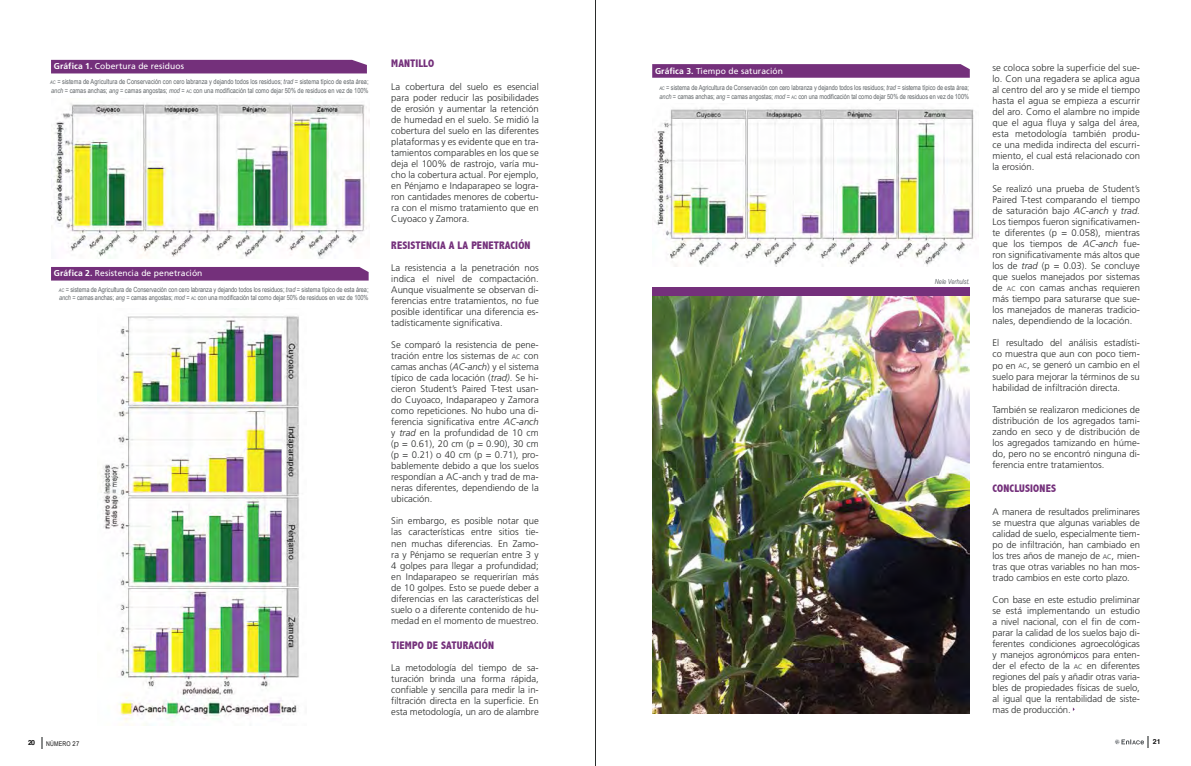
<style>
.page{position:relative;width:1191px;height:766px;background:#fff}
.page>*{position:absolute;margin:0;border:0;box-sizing:border-box;transform-origin:0 0}
.t1{font:800 condensed 11px "Abadi";letter-spacing:.015em;color:#74307b}
.t2{font:300 9.5px/11px "Frutiger";color:#2a2c2b;text-align:justify}
.t3{font:8.5px "Frutiger";letter-spacing:.01em;color:#fff}
.t4{font:7px/8.4px "Arial Narrow";letter-spacing:-.01em;color:#606568}
.t5{font:italic 7px "Arial Narrow";color:#606568}
.t6{font:700 7px "Helvetica";color:#121212}
.t7{font:6.5px "Arial Narrow";letter-spacing:.03em;color:#121212}
.s1{font-weight:700}
.s2{font-style:italic;font-size:4.9px}
.s3{font-style:italic}
.s4{font-size:4.9px}
.s5{font-size:6.7px}
</style>
<div class="page">
<img style="left:51px;top:102px;width:318px;height:156px">
<img style="left:101px;top:313px;width:198px;height:412px">
<img style="left:655px;top:108px;width:320px;height:159px">
<img style="left:652px;top:296px;width:317px;height:417px">
<div style="left:51px;top:60px;width:316px;height:13px;background:#74307b"></div>
<div style="left:51px;top:267px;width:318px;height:13px;background:#74307b"></div>
<svg style="left:652px;top:64px;width:317px;height:14px;background:#78367f"></svg>
<svg style="left:1115px;top:736px;width:33px;height:11px"></svg>
<div style="left:652px;top:287px;width:317px;height:9px;background:#74307b"></div>
<p class="t3" style="left:54px;top:61px;width:132px"><span class="s1">Gráfica 1.</span> Cobertura de residuos</p>
<p class="t4" style="left:50px;top:77px;width:320px"><span class="s2">AC</span> <span class="s3">=</span> sistema de Agricultura de Conservación con cero labranza y dejando todos los residuos; <span class="s3">trad =</span> sistema típico de esta área; <span class="s3">anch =</span> camas anchas; <span class="s3">ang =</span> camas angostas; <span class="s3">mod =</span> <span class="s4">AC</span> con una modificación tal como dejar 50% de residuos en vez de 100%</p>
<p class="t3" style="left:54px;top:268px;width:150px"><span class="s1">Gráfica 2.</span> Resistencia de penetración</p>
<p class="t4" style="left:59px;top:284px;width:311px"><span class="s2">AC</span> <span class="s3">=</span> sistema de Agricultura de Conservación con cero labranza y dejando todos los residuos; <span class="s3">trad =</span> sistema típico de esta área; <span class="s3">anch =</span> camas anchas; <span class="s3">ang =</span> camas angostas; <span class="s3">mod =</span> <span class="s4">AC</span> con una modificación tal como dejar 50% de residuos en vez de 100%</p>
<p class="t1" style="left:391px;top:57px;width:44px">MANTILLO</p>
<p class="t2" style="left:391px;top:81px;width:149px">La cobertura del suelo es esencial para poder reducir las posibilidades de erosión y aumentar la retención de humedad en el suelo. Se midió la cobertura del suelo en las diferentes plataformas y es evidente que en tra&shy;tamientos comparables en los que se deja el 100% de rastrojo, varía mu&shy;cho la cobertura actual. Por ejemplo, en Pénjamo e Indaparapeo se logra&shy;ron cantidades menores de cobertu&shy;ra con el mismo tratamiento que en Cuyoaco y Zamora.</p>
<p class="t1" style="left:391px;top:239px;width:141px">RESISTENCIA A LA PENETRACIÓN</p>
<p class="t2" style="left:391px;top:262px;width:149px">La resistencia a la penetración nos indica el nivel de compactación.<br>Aunque visualmente se observan di&shy;ferencias entre tratamientos, no fue posible identificar una diferencia es&shy;tadísticamente significativa.</p>
<p class="t2" style="left:391px;top:339px;width:149px">Se comparó la resistencia de pene&shy;tración entre los sistemas de <span class="s5">AC</span> con camas anchas (<span class="s3">AC-anch</span>) y el sistema típico de cada locación (<span class="s3">trad)</span>. Se hi&shy;cieron Student’s Paired T-test usan&shy;do Cuyoaco, Indaparapeo y Zamora como repeticiones. No hubo una di&shy;ferencia significativa entre <span class="s3">AC-anch </span>y <span class="s3">trad</span> en la profundidad de 10 cm (p = 0.61), 20 cm (p = 0.90), 30 cm (p = 0.21) o 40 cm (p = 0.71), pro&shy;bablemente debido a que los suelos respondían a AC-anch y trad de ma&shy;neras diferentes, dependiendo de la ubicación.</p>
<p class="t2" style="left:391px;top:515px;width:149px">Sin embargo, es posible notar que las características entre sitios tie&shy;nen muchas diferencias. En Zamo&shy;ra y Pénjamo se requerían entre 3 y 4 golpes para llegar a profundidad; en Indaparapeo se requerirían más de 10 golpes. Esto se puede deber a diferencias en las características del suelo o a diferente contenido de hu&shy;medad en el momento de muestreo.</p>
<p class="t1" style="left:391px;top:638px;width:104px">TIEMPO DE SATURACIÓN</p>
<p class="t2" style="left:391px;top:662px;width:149px">La metodología del tiempo de sa&shy;turación brinda una forma rápida, confiable y sencilla para medir la in&shy;filtración directa en la superficie. En esta metodología, un aro de alambre</p>
<p class="t3" style="left:655px;top:66px;width:129px"><span class="s1">Gráfica 3.</span> Tiempo de saturación</p>
<p class="t4" style="left:659px;top:83px;width:311px"><span class="s2">AC</span> <span class="s3">=</span> sistema de Agricultura de Conservación con cero labranza y dejando todos los residuos; <span class="s3">trad =</span> sistema típico de esta área; <span class="s3">anch =</span> camas anchas; <span class="s3">ang =</span> camas angostas; <span class="s3">mod =</span> <span class="s4">AC</span> con una modificación tal como dejar 50% de residuos en vez de 100%</p>
<p class="t5" style="left:934px;top:276px;width:36px">Nele Verhulst.</p>
<p class="t2" style="left:992px;top:63px;width:149px">se coloca sobre la superficie del sue&shy;lo. Con una regadera se aplica agua al centro del aro y se mide el tiempo hasta el agua se empieza a escurrir del aro. Como el alambre no impide que el agua fluya y salga del área, esta metodología también produ&shy;ce una medida indirecta del escurri&shy;miento, el cual está relacionado con la erosión.</p>
<p class="t2" style="left:992px;top:184px;width:149px">Se realizó una prueba de Student’s Paired T-test comparando el tiempo de saturación bajo <span class="s3">AC-anch</span> y <span class="s3">trad</span>.<br>Los tiempos fueron significativamen&shy;te diferentes (p = 0.058), mientras que los tiempos de <span class="s3">AC-anch</span> fue&shy;ron significativamente más altos que los de <span class="s3">trad</span> (p = 0.03). Se concluye que suelos manejados por sistemas de <span class="s5">AC</span> con camas anchas requieren más tiempo para saturarse que sue&shy;los manejados de maneras tradicio&shy;nales, dependiendo de la locación.</p>
<p class="t2" style="left:992px;top:338px;width:149px">El resultado del análisis estadísti&shy;co muestra que aun con poco tiem&shy;po en <span class="s5">AC</span>, se generó un cambio en el suelo para mejorar la términos de su habilidad de infiltración directa.</p>
<p class="t2" style="left:992px;top:404px;width:149px">También se realizaron mediciones de distribución de los agregados tami&shy;zando en seco y de distribución de los agregados tamizando en húme&shy;do, pero no se encontró ninguna di&shy;ferencia entre tratamientos.</p>
<p class="t1" style="left:992px;top:482px;width:65px">CONCLUSIONES</p>
<p class="t2" style="left:992px;top:506px;width:149px">A manera de resultados preliminares se muestra que algunas variables de calidad de suelo, especialmente tiem&shy;po de infiltración, han cambiado en los tres años de manejo de <span class="s5">AC</span>, mien&shy;tras que otras variables no han mos&shy;trado cambios en este corto plazo.</p>
<p class="t2" style="left:992px;top:594px;width:149px">Con base en este estudio preliminar se está implementando un estudio a nivel nacional, con el fin de com&shy;parar la calidad de los suelos bajo di&shy;ferentes condiciones agroecológicas y manejos agronómicos para enten&shy;der el efecto de la <span class="s5">AC</span> en diferentes regiones del país y añadir otras varia&shy;bles de propiedades físicas de suelo, al igual que la rentabilidad de siste&shy;mas de producción.</p>
<p class="t6" style="left:28px;top:737px;width:8px">20</p>
<p class="t7" style="left:46px;top:738px;width:35px">NÚMERO 27</p>
<p class="t6" style="left:1152px;top:736px;width:9px">21</p>
</div>
